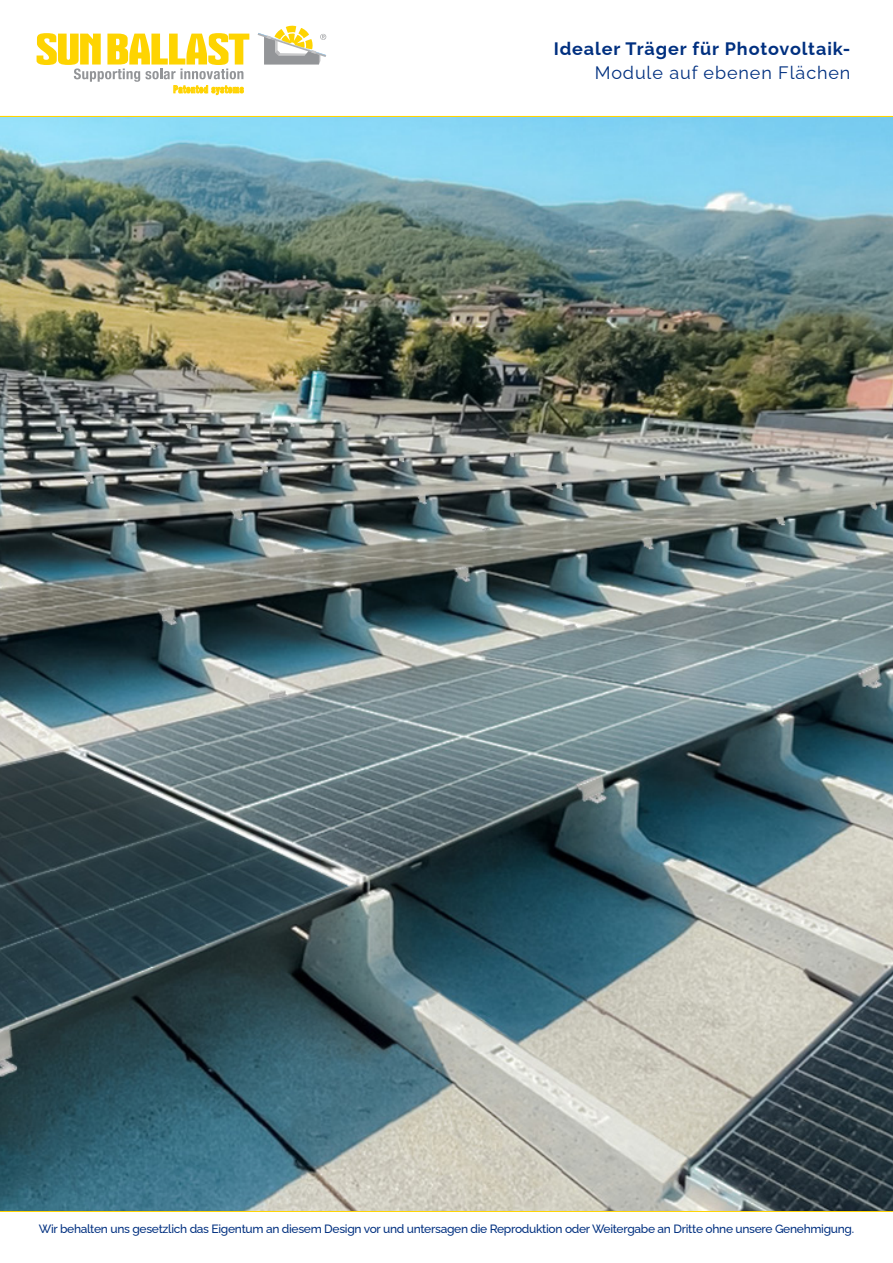
<style>
.page{position:relative;width:893px;height:1263px;background:#fff}
.page>*{position:absolute;margin:0;border:0;box-sizing:border-box;transform-origin:0 0}
.t1{font:700 18px "Raleway";letter-spacing:.05em;color:#003080}
.t2{font:18px "Raleway";letter-spacing:.05em;color:#003080}
.t3{font:500 12px "Raleway";letter-spacing:-.025em;color:#003080}
</style>
<div class="page">
<hr style="left:0;top:1209px;width:893px;height:3px;background:#ffd400">
<hr style="left:0;top:116px;width:893px;height:3px;background:#ffd400">
<svg style="left:258px;top:25px;width:68px;height:40px"></svg>
<svg style="left:37px;top:33px;width:212px;height:62px"></svg>
<img style="left:0;top:117px;width:893px;height:1093px">
<h1 class="t1" style="left:554px;top:34px;width:298px">Idealer Träger für Photovoltaik-</h1>
<h1 class="t2" style="left:595px;top:58px;width:257px">Module auf ebenen Flächen</h1>
<p class="t3" style="left:39px;top:1219px;width:817px">Wir behalten uns gesetzlich das Eigentum an diesem Design vor und untersagen die Reproduktion oder Weitergabe an Dritte ohne unsere Genehmigung.</p>
</div>
